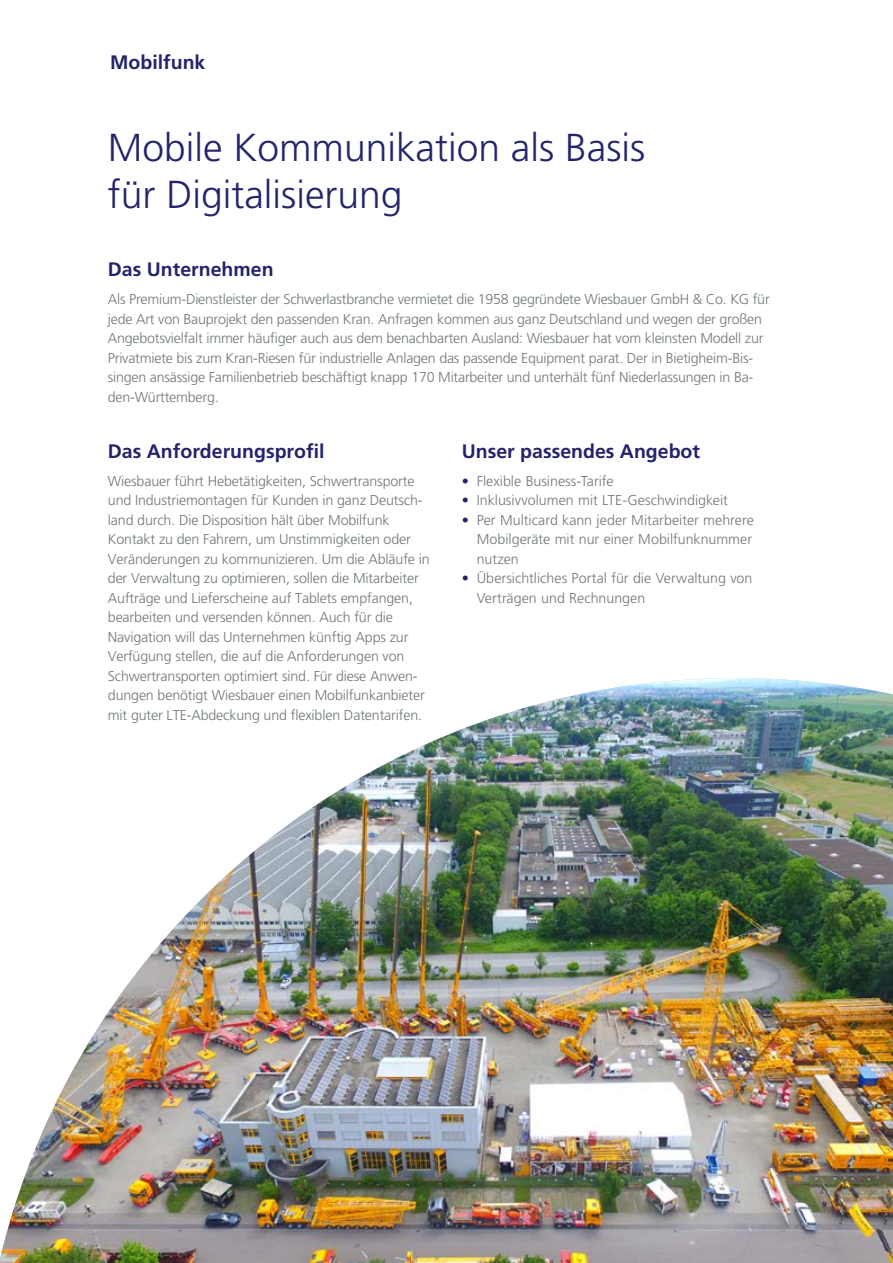
<style>
.page{position:relative;width:893px;height:1263px;background:#fff}
.page>*{position:absolute;margin:0;border:0;box-sizing:border-box;transform-origin:0 0}
.t1{font:300 39px/46.8px "O2 Frutiger";color:#24246c}
.t2{font:700 19.5px "O2 Frutiger";color:#24246c}
.t3{font:300 14.25px/19.5px "O2 Frutiger";letter-spacing:-.01em;color:#71777a}
.s1{color:#24246c}
</style>
<div class="page">
<img style="left:0;top:678px;width:893px;height:585px">
<h2 class="t2" style="left:110px;top:51px;width:97px">Mobilfunk</h2>
<h1 class="t1" style="left:108px;top:124px;width:539px">Mobile Kommunikation als Basis für Digitalisierung</h1>
<h2 class="t2" style="left:108px;top:258px;width:167px">Das Unternehmen</h2>
<p class="t3" style="left:108px;top:290px;width:663px">Als Premium-Dienstleister der Schwerlastbranche vermietet die 1958 gegründete Wiesbauer GmbH &amp; Co. KG für jede Art von Bauprojekt den passenden Kran. Anfragen kommen aus ganz Deutschland und wegen der großen Angebotsvielfalt immer häufiger auch aus dem benachbarten Ausland: Wiesbauer hat vom kleinsten Modell zur Privatmiete bis zum Kran-Riesen für industrielle Anlagen das passende Equipment parat. Der in Bietigheim-Bis&shy;singen ansässige Familienbetrieb beschäftigt knapp 170 Mitarbeiter und unterhält fünf Niederlassungen in Ba&shy;den-Württemberg.</p>
<h2 class="t2" style="left:108px;top:439px;width:218px">Das Anforderungsprofil</h2>
<p class="t3" style="left:108px;top:471px;width:323px">Wiesbauer führt Hebetätigkeiten, Schwertransporte und Industriemontagen für Kunden in ganz Deutsch&shy;land durch. Die Disposition hält über Mobilfunk Kontakt zu den Fahrern, um Unstimmigkeiten oder Veränderungen zu kommunizieren. Um die Abläufe in der Verwaltung zu optimieren, sollen die Mitarbeiter Aufträge und Lieferscheine auf Tablets empfangen, bearbeiten und versenden können. Auch für die Navigation will das Unternehmen künftig Apps zur Verfügung stellen, die auf die Anforderungen von Schwertransporten optimiert sind. Für diese Anwen&shy;dungen benötigt Wiesbauer einen Mobilfunkanbieter mit guter LTE-Abdeckung und flexiblen Datentarifen.</p>
<h2 class="t2" style="left:462px;top:439px;width:240px">Unser passendes Angebot</h2>
<p class="t3" style="left:462px;top:471px;width:153px"><span class="s1">•</span> Flexible Business-Tarife</p>
<p class="t3" style="left:462px;top:490px;width:268px"><span class="s1">•</span> Inklusivvolumen mit LTE-Geschwindigkeit</p>
<p class="t3" style="left:477px;top:510px;width:279px;text-align:justify;text-indent:-15px"><span class="s1">•</span> Per Multicard kann jeder Mitarbeiter mehrere Mobilgeräte mit nur einer Mobilfunknummer nutzen</p>
<p class="t3" style="left:477px;top:568px;width:277px;text-indent:-15px"><span class="s1">•</span> Übersichtliches Portal für die Verwaltung von<br>Verträgen und Rechnungen</p>
</div>
